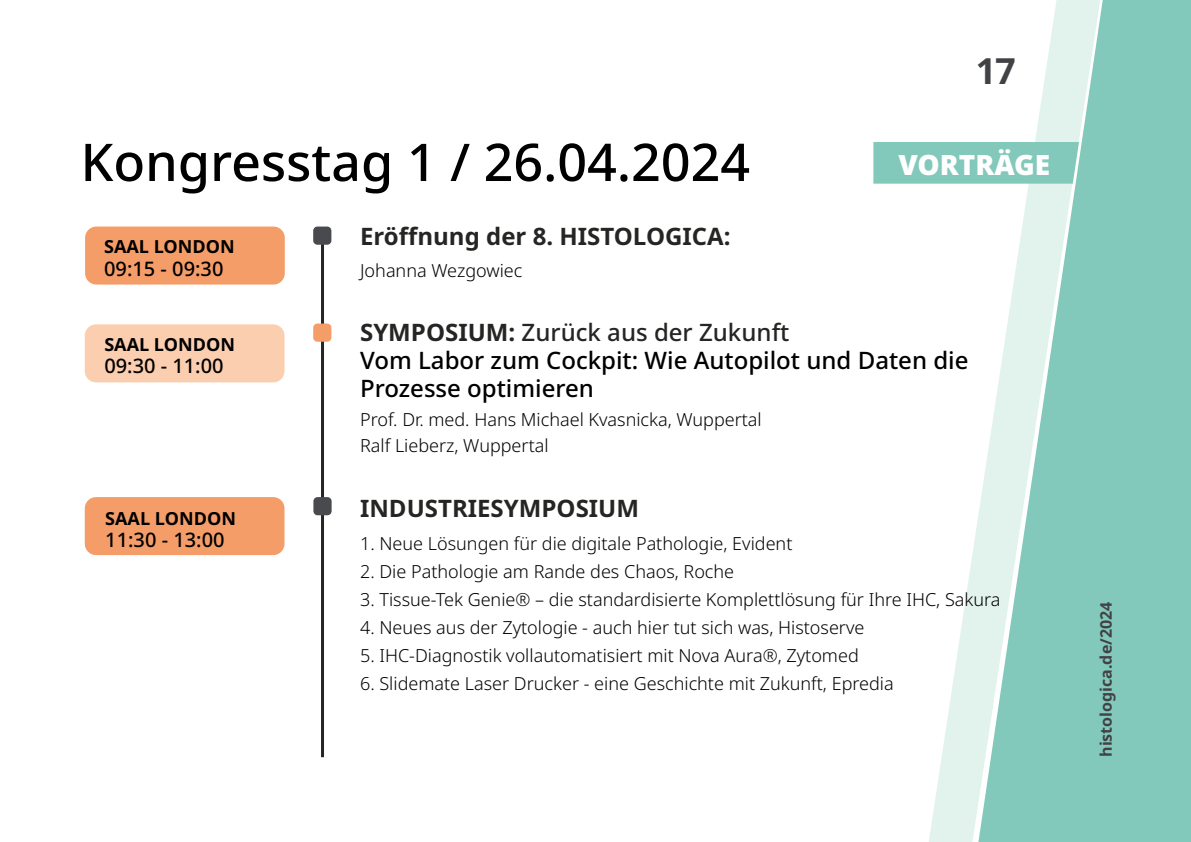
<style>
.page{position:relative;width:1191px;height:842px;background:#fff}
.page>*{position:absolute;margin:0;border:0;box-sizing:border-box;transform-origin:0 0}
.t1{font:500 52px "Noto Sans";color:#000}
.t2{font:700 36px "Noto Sans";color:#414245}
.t3{font:900 28px "Noto Sans";color:#fff}
.t4{font:500 24px/28px "Noto Sans";color:#000}
.t5{font:700 24px "Noto Sans";color:#252523}
.t6{font:500 20px "Noto Sans";color:#000}
.t7{font:300 18px/26px "Noto Sans";color:#000}
.t8{font:700 18px "Noto Sans";color:#000}
.t9{font:700 16px "Noto Sans";color:#414245}
.s1{font-weight:700;color:#252523}
.s2{color:#252523}
</style>
<div class="page">
<div style="left:1100px;top:0;width:91px;height:842px;background:#82c9bb"></div>
<svg style="left:929px;top:0;width:171px;height:842px"></svg>
<div style="left:873px;top:142px;width:206px;height:42px;background:#82c9bb"></div>
<div style="left:85px;top:227px;width:200px;height:58px;background:#f59d68;border-radius:11px"></div>
<div style="left:85px;top:324px;width:199px;height:58px;background:#fbceaf;border-radius:11px"></div>
<div style="left:85px;top:497px;width:199px;height:58px;background:#f59d68;border-radius:11px"></div>
<hr style="left:321px;top:239px;width:3px;height:518px;background:#252523">
<div style="left:313px;top:227px;width:18px;height:18px;background:#494a4d;border-radius:4px"></div>
<div style="left:313px;top:324px;width:18px;height:18px;background:#f59d68;border-radius:4px"></div>
<div style="left:313px;top:497px;width:18px;height:18px;background:#494a4d;border-radius:4px"></div>
<h1 class="t1" style="left:81px;top:133px;width:671px">Kongresstag 1 / 26.04.2024</h1>
<p class="t8" style="left:104px;top:236px;width:132px">SAAL LONDON</p>
<p class="t6" style="left:104px;top:258px;width:121px">09:15 - 09:30</p>
<h3 class="t5" style="left:360px;top:223px;width:372px">Eröffnung der 8. HISTOLOGICA:</h3>
<p class="t7" style="left:360px;top:258px;width:164px">Johanna Wezgowiec</p>
<h2 class="t2" style="left:977px;top:51px;width:39px">17</h2>
<h3 class="t3" style="left:898px;top:149px;width:153px">VORTRÄGE</h3>
<p class="t8" style="left:104px;top:334px;width:132px">SAAL LONDON</p>
<p class="t6" style="left:104px;top:354px;width:121px">09:30 - 11:00</p>
<p class="t8" style="left:105px;top:508px;width:132px">SAAL LONDON</p>
<p class="t6" style="left:105px;top:528px;width:121px">11:30 - 13:00</p>
<h3 class="t4" style="left:360px;top:318px;width:610px"><span class="s1">SYMPOSIUM:</span> <span class="s2">Zurück aus der Zukunft<br></span>Vom Labor zum Cockpit: Wie Autopilot und Daten die<br>Prozesse optimieren</h3>
<p class="t7" style="left:360px;top:406px;width:403px">Prof. Dr. med. Hans Michael Kvasnicka, Wuppertal<br>Ralf Lieberz, Wuppertal</p>
<h3 class="t5" style="left:360px;top:495px;width:280px">INDUSTRIESYMPOSIUM</h3>
<p class="t7" style="left:360px;top:531px;width:434px">1. Neue Lösungen für die digitale Pathologie, Evident</p>
<p class="t7" style="left:360px;top:559px;width:375px">2. Die Pathologie am Rande des Chaos, Roche</p>
<p class="t7" style="left:360px;top:587px;width:642px">3. Tissue-Tek Genie® – die standardisierte Komplettlösung für Ihre IHC, Sakura</p>
<p class="t7" style="left:360px;top:615px;width:506px">4. Neues aus der Zytologie - auch hier tut sich was, Histoserve</p>
<p class="t7" style="left:360px;top:643px;width:500px">5. IHC-Diagnostik vollautomatisiert mit Nova Aura®, Zytomed</p>
<p class="t7" style="left:360px;top:671px;width:535px">6. Slidemate Laser Drucker - eine Geschichte mit Zukunft, Epredia</p>
<p class="t9" style="left:1096px;top:757px;width:157px;rotate:-90deg">histologica.de/2024</p>
</div>
